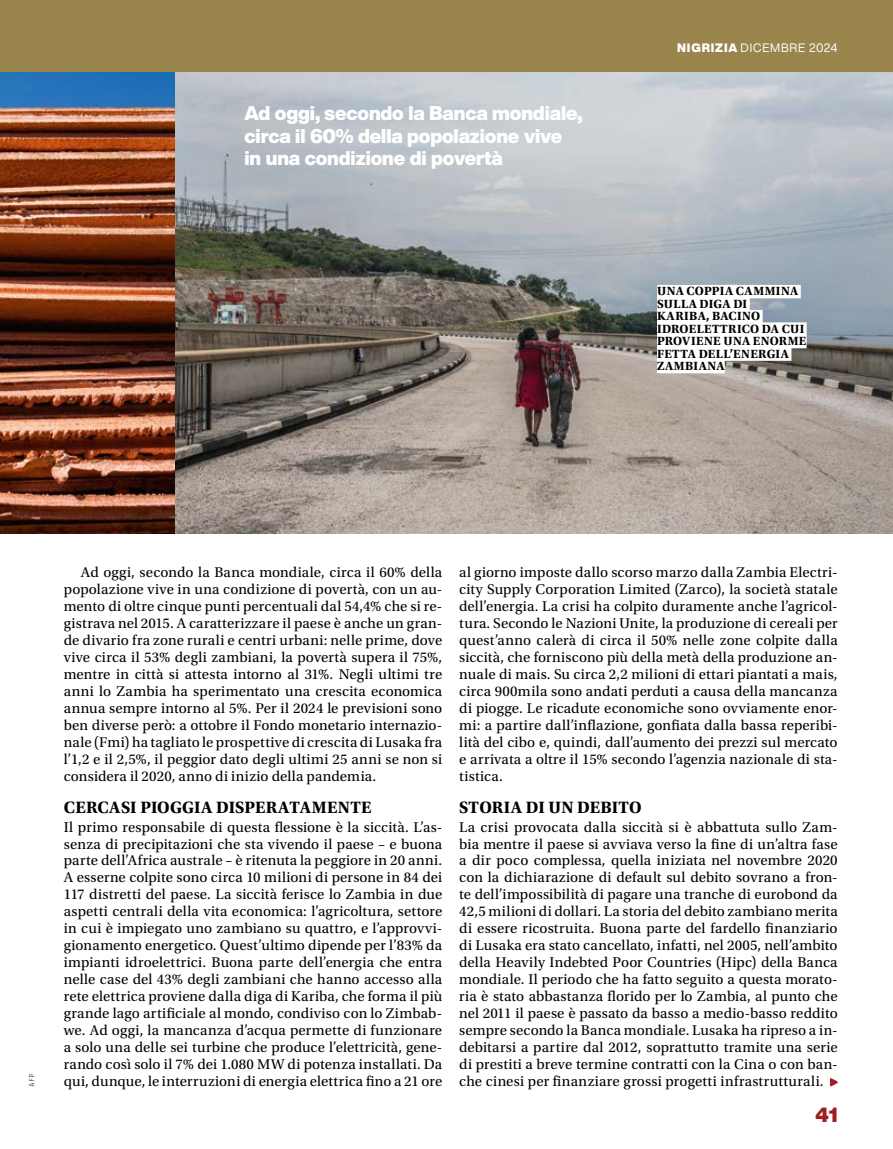
<style>
.page{position:relative;width:893px;height:1149px;background:#fff}
.page>*{position:absolute;margin:0;border:0;box-sizing:border-box;transform-origin:0 0}
.t1{font:900 20.25px "Helvetica Now Display";color:#9f1f25}
.t2{font:900 19.5px/22.5px "Helvetica Now Display";letter-spacing:-.005em;color:#fff}
.t3{font:700 17.25px "Utopia Std";letter-spacing:.015em;color:#000}
.t4{font:14.85px/17px "Utopia Std";letter-spacing:.01em;color:#000;text-align:justify}
.t5{font:700 12.45px/12.5px "Utopia Std";letter-spacing:.03em;color:#000}
.t6{font:12px "Helvetica Now Display";letter-spacing:.07em;color:#fff}
.t7{font:300 7.5px "Decima Mono";color:#000}
.s1{font-weight:900}
.s2{font-size:15px}
</style>
<div class="page">
<img style="left:174px;top:71px;width:719px;height:462px">
<img style="left:0;top:71px;width:174px;height:462px">
<svg style="left:830px;top:1078px;width:8px;height:8px"></svg>
<div style="left:657px;top:285px;width:144px;height:13px;background:#fff"></div>
<div style="left:657px;top:297px;width:93px;height:14px;background:#fff"></div>
<div style="left:657px;top:310px;width:106px;height:13px;background:#fff"></div>
<div style="left:657px;top:322px;width:150px;height:14px;background:#fff"></div>
<div style="left:657px;top:335px;width:150px;height:13px;background:#fff"></div>
<div style="left:657px;top:347px;width:134px;height:14px;background:#fff"></div>
<div style="left:657px;top:360px;width:68px;height:13px;background:#fff"></div>
<div style="left:0;top:0;width:893px;height:71px;background:#9a854d"></div>
<h2 class="t2" style="left:245px;top:102px;width:340px">Ad oggi, secondo la Banca mondiale, circa il 60% della popolazione vive in una condizione di povertà</h2>
<p class="t6" style="left:677px;top:40px;width:162px"><span class="s1">NIGRIZIA</span> DICEMBRE 2024</p>
<p class="t5" style="left:657px;top:285px;width:151px">UNA COPPIA CAMMINA<br>SULLA DIGA DI<br>KARIBA, BACINO<br>IDROELETTRICO DA CUI<br>PROVIENE UNA ENORME<br>FETTA DELL’ENERGIA<br>ZAMBIANA</p>
<p class="t7" style="left:28px;top:1086px;width:15px;rotate:-90deg">AFP</p>
<p class="t4" style="left:64px;top:564px;width:380px;text-indent:17px">Ad oggi, secondo la Banca mondiale, circa il 60% della popolazione vive in una condizione di povertà, con un au&shy;mento di oltre cinque punti percentuali dal 54,4% che si re&shy;gistrava nel 2015. A caratterizzare il paese è anche un gran&shy;de divario fra zone rurali e centri urbani: nelle prime, dove vive circa il 53% degli zambiani, la povertà supera il 75%, mentre in città si attesta intorno al 31%. Negli ultimi tre anni lo Zambia ha sperimentato una crescita economica annua sempre intorno al 5%. Per il 2024 le previsioni sono ben diverse però: a ottobre il Fondo monetario internazio&shy;nale (Fmi) ha tagliato le prospettive di crescita di Lusaka fra l’1,2 e il 2,5%, il peggior dato degli ultimi 25 anni se non si considera il 2020, anno di inizio della pandemia.</p>
<p class="t3" style="left:64px;top:797px;width:309px">CERCASI PIOGGIA DISPERATAMENTE</p>
<p class="t4" style="left:64px;top:818px;width:380px"><span class="s2">Il pr</span>imo responsabile di questa flessione è la siccità. L’as&shy;senza di precipitazioni che sta vivendo il paese – e buona parte dell’Africa australe – è ritenuta la peggiore in 20 anni.<br>A esserne colpite sono circa 10 milioni di persone in 84 dei 117 distretti del paese. La siccità ferisce lo Zambia in due aspetti centrali della vita economica: l’agricoltura, settore in cui è impiegato uno zambiano su quattro, e l’approvvi&shy;gionamento energetico. Quest’ultimo dipende per l’83% da impianti idroelettrici. Buona parte dell’energia che entra nelle case del 43% degli zambiani che hanno accesso alla rete elettrica proviene dalla diga di Kariba, che forma il più grande lago artificiale al mondo, condiviso con lo Zimbab&shy;we. Ad oggi, la mancanza d’acqua permette di funzionare a solo una delle sei turbine che produce l’elettricità, gene&shy;rando così solo il 7% dei 1.080 MW di potenza installati. Da qui, dunque, le interruzioni di energia elettrica fino a 21 ore</p>
<p class="t4" style="left:459px;top:564px;width:380px">al giorno imposte dallo scorso marzo dalla Zambia Electri&shy;city Supply Corporation Limited (Zarco), la società statale dell’energia. La crisi ha colpito duramente anche l’agricol&shy;tura. Secondo le Nazioni Unite, la produzione di cereali per quest’anno calerà di circa il 50% nelle zone colpite dalla siccità, che forniscono più della metà della produzione an&shy;nuale di mais. Su circa 2,2 milioni di ettari piantati a mais, circa 900mila sono andati perduti a causa della mancanza di piogge. Le ricadute economiche sono ovviamente enor&shy;mi: a partire dall’inflazione, gonfiata dalla bassa reperibi&shy;lità del cibo e, quindi, dall’aumento dei prezzi sul mercato e arrivata a oltre il 15% secondo l’agenzia nazionale di sta&shy;tistica.</p>
<p class="t3" style="left:459px;top:797px;width:184px">STORIA DI UN DEBITO</p>
<p class="t4" style="left:459px;top:818px;width:380px">La crisi provocata dalla siccità si è abbattuta sullo Zam&shy;bia mentre il paese si avviava verso la fine di un’altra fase a dir poco complessa, quella iniziata nel novembre 2020 con la dichiarazione di default sul debito sovrano a fron&shy;te dell’impossibilità di pagare una tranche di eurobond da 42,5 milioni di dollari. La storia del debito zambiano merita di essere ricostruita. Buona parte del fardello finanziario di Lusaka era stato cancellato, infatti, nel 2005, nell’ambito della Heavily Indebted Poor Countries (Hipc) della Banca mondiale. Il periodo che ha fatto seguito a questa morato&shy;ria è stato abbastanza florido per lo Zambia, al punto che nel 2011 il paese è passato da basso a medio-basso reddito sempre secondo la Banca mondiale. Lusaka ha ripreso a in&shy;debitarsi a partire dal 2012, soprattutto tramite una serie di prestiti a breve termine contratti con la Cina o con ban&shy;che cinesi per finanziare grossi progetti infrastrutturali.</p>
<h1 class="t1" style="left:815px;top:1100px;width:24px">41</h1>
</div>
